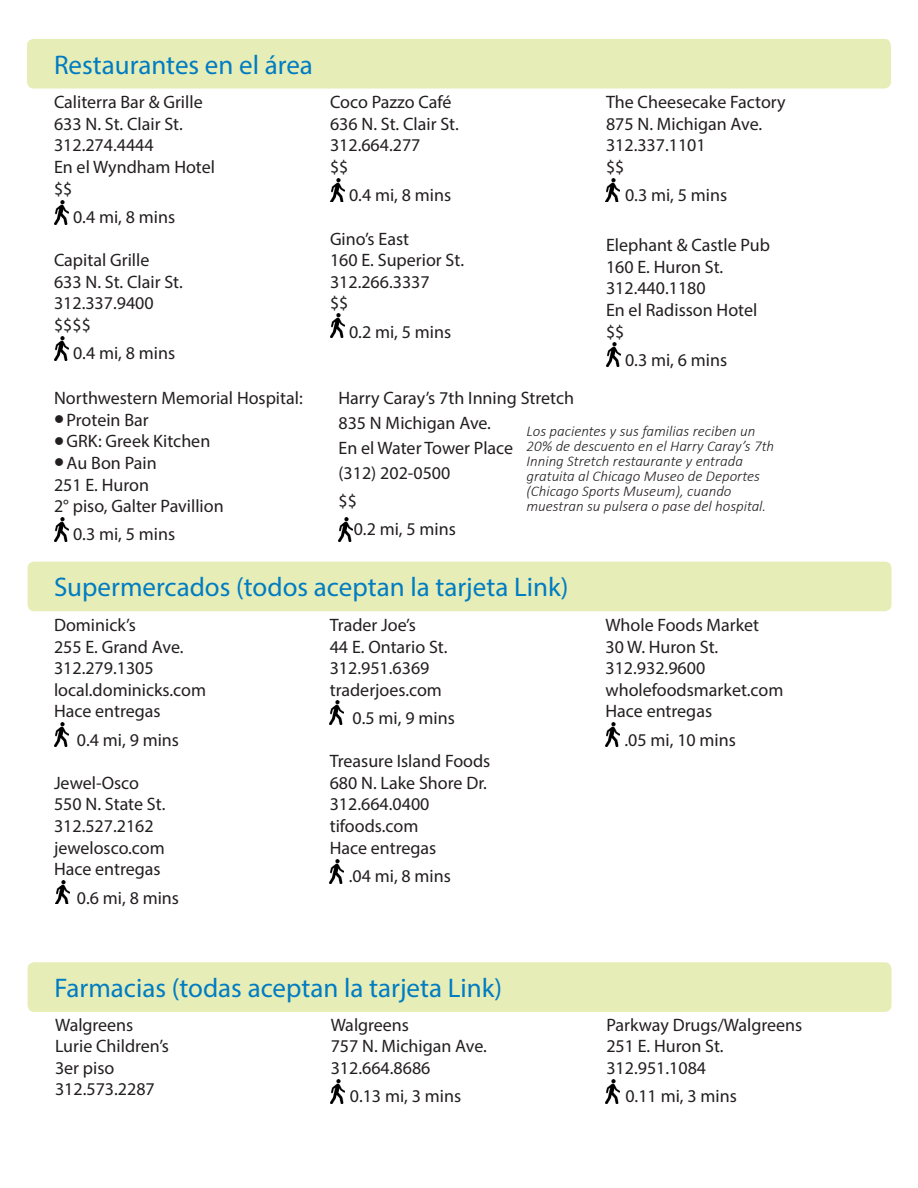
<style>
.page{position:relative;width:918px;height:1188px;background:#fff}
.page>*{position:absolute;margin:0;border:0;box-sizing:border-box;transform-origin:0 0}
.t1{font:27px "Myriad Pro";color:#007cc2}
.t2{font:18px "Myriad Pro";color:#231f20}
.t3{font:italic 300 15px/15px "Calibri";color:#231f20}
</style>
<div class="page">
<div style="left:27px;top:39px;width:864px;height:50px;background:#e7edb7;border-radius:7px"></div>
<div style="left:28px;top:562px;width:864px;height:49px;background:#e7edb7;border-radius:7px"></div>
<div style="left:28px;top:962px;width:864px;height:50px;background:#e7edb7;border-radius:7px"></div>
<img style="left:54px;top:200px;width:14px;height:24px">
<img style="left:54px;top:336px;width:14px;height:24px">
<img style="left:330px;top:178px;width:14px;height:24px">
<img style="left:330px;top:314px;width:14px;height:24px">
<img style="left:606px;top:178px;width:14px;height:24px">
<img style="left:606px;top:343px;width:14px;height:24px">
<img style="left:54px;top:518px;width:14px;height:24px">
<img style="left:54px;top:722px;width:14px;height:24px">
<img style="left:55px;top:880px;width:14px;height:24px">
<img style="left:330px;top:701px;width:14px;height:24px">
<img style="left:330px;top:860px;width:14px;height:23px">
<img style="left:605px;top:723px;width:15px;height:23px">
<img style="left:331px;top:1079px;width:14px;height:24px">
<img style="left:605px;top:1079px;width:15px;height:24px">
<img style="left:338px;top:518px;width:15px;height:24px">
<p class="t1" style="left:54px;top:48px;width:260px">Restaurantes en el área</p>
<p class="t2" style="left:54px;top:91px;width:150px">Caliterra Bar &amp; Grille</p>
<p class="t2" style="left:54px;top:113px;width:130px">633 N. St. Clair St.</p>
<p class="t2" style="left:54px;top:134px;width:101px">312.274.4444</p>
<p class="t2" style="left:54px;top:156px;width:163px">En el Wyndham Hotel</p>
<p class="t2" style="left:54px;top:177px;width:20px">$$</p>
<p class="t2" style="left:73px;top:206px;width:104px">0.4 mi, 8 mins</p>
<p class="t2" style="left:54px;top:249px;width:97px">Capital Grille</p>
<p class="t2" style="left:54px;top:271px;width:130px">633 N. St. Clair St.</p>
<p class="t2" style="left:54px;top:292px;width:101px">312.337.9400</p>
<p class="t2" style="left:54px;top:314px;width:38px">$$$$</p>
<p class="t2" style="left:73px;top:342px;width:104px">0.4 mi, 8 mins</p>
<p class="t2" style="left:54px;top:387px;width:250px">Northwestern Memorial Hospital:</p>
<p class="t2" style="left:54px;top:409px;width:96px">● Protein Bar</p>
<p class="t2" style="left:54px;top:430px;width:158px">● GRK: Greek Kitchen</p>
<p class="t2" style="left:54px;top:452px;width:104px">● Au Bon Pain</p>
<p class="t2" style="left:54px;top:473px;width:97px">251 E. Huron</p>
<p class="t2" style="left:54px;top:495px;width:171px">2° piso, Galter Pavillion</p>
<p class="t2" style="left:73px;top:523px;width:104px">0.3 mi, 5 mins</p>
<p class="t2" style="left:330px;top:91px;width:123px">Coco Pazzo Café</p>
<p class="t2" style="left:330px;top:113px;width:130px">636 N. St. Clair St.</p>
<p class="t2" style="left:330px;top:134px;width:92px">312.664.277</p>
<p class="t2" style="left:330px;top:156px;width:20px">$$</p>
<p class="t2" style="left:349px;top:184px;width:104px">0.4 mi, 8 mins</p>
<p class="t2" style="left:330px;top:227px;width:81px">Gino’s East</p>
<p class="t2" style="left:330px;top:249px;width:136px">160 E. Superior St.</p>
<p class="t2" style="left:330px;top:271px;width:101px">312.266.3337</p>
<p class="t2" style="left:330px;top:292px;width:20px">$$</p>
<p class="t2" style="left:349px;top:321px;width:104px">0.2 mi, 5 mins</p>
<p class="t2" style="left:606px;top:91px;width:181px">The Cheesecake Factory</p>
<p class="t2" style="left:606px;top:113px;width:158px">875 N. Michigan Ave.</p>
<p class="t2" style="left:606px;top:134px;width:101px">312.337.1101</p>
<p class="t2" style="left:606px;top:156px;width:20px">$$</p>
<p class="t2" style="left:625px;top:184px;width:104px">0.3 mi, 5 mins</p>
<p class="t2" style="left:606px;top:234px;width:166px">Elephant &amp; Castle Pub</p>
<p class="t2" style="left:606px;top:256px;width:119px">160 E. Huron St.</p>
<p class="t2" style="left:606px;top:277px;width:101px">312.440.1180</p>
<p class="t2" style="left:606px;top:299px;width:153px">En el Radisson Hotel</p>
<p class="t2" style="left:606px;top:321px;width:20px">$$</p>
<p class="t2" style="left:625px;top:349px;width:104px">0.3 mi, 6 mins</p>
<p class="t2" style="left:338px;top:387px;width:237px">Harry Caray’s 7th Inning Stretch</p>
<p class="t2" style="left:338px;top:412px;width:154px">835 N Michigan Ave.</p>
<p class="t2" style="left:338px;top:437px;width:176px">En el Water Tower Place</p>
<p class="t2" style="left:338px;top:462px;width:113px">(312) 202-0500</p>
<p class="t2" style="left:338px;top:490px;width:20px">$$</p>
<p class="t2" style="left:354px;top:518px;width:104px">0.2 mi, 5 mins</p>
<p class="t3" style="left:526px;top:423px;width:249px">Los pacientes y sus familias reciben un<br>20% de descuento en el Harry Caray’s 7th<br>Inning Stretch restaurante y entrada</p>
<p class="t3" style="left:526px;top:468px;width:241px">gratuita al Chicago Museo de Deportes (Chicago Sports Museum), cuando muestran su pulsera o pase del hospital.</p>
<p class="t1" style="left:54px;top:571px;width:516px">Supermercados (todos aceptan la tarjeta Link)</p>
<p class="t2" style="left:54px;top:614px;width:83px">Dominick’s</p>
<p class="t2" style="left:54px;top:635px;width:131px">255 E. Grand Ave.</p>
<p class="t2" style="left:54px;top:657px;width:101px">312.279.1305</p>
<p class="t2" style="left:54px;top:679px;width:154px">local.dominicks.com</p>
<p class="t2" style="left:54px;top:700px;width:108px">Hace entregas</p>
<p class="t2" style="left:77px;top:729px;width:104px">0.4 mi, 9 mins</p>
<p class="t2" style="left:54px;top:772px;width:87px">Jewel-Osco</p>
<p class="t2" style="left:54px;top:793px;width:113px">550 N. State St.</p>
<p class="t2" style="left:54px;top:815px;width:101px">312.527.2162</p>
<p class="t2" style="left:54px;top:837px;width:112px">jewelosco.com</p>
<p class="t2" style="left:54px;top:858px;width:108px">Hace entregas</p>
<p class="t2" style="left:77px;top:886px;width:104px">0.6 mi, 8 mins</p>
<p class="t2" style="left:330px;top:614px;width:88px">Trader Joe’s</p>
<p class="t2" style="left:330px;top:635px;width:119px">44 E. Ontario St.</p>
<p class="t2" style="left:330px;top:657px;width:101px">312.951.6369</p>
<p class="t2" style="left:330px;top:679px;width:114px">traderjoes.com</p>
<p class="t2" style="left:353px;top:707px;width:104px">0.5 mi, 9 mins</p>
<p class="t2" style="left:330px;top:750px;width:162px">Treasure Island Foods</p>
<p class="t2" style="left:330px;top:772px;width:159px">680 N. Lake Shore Dr.</p>
<p class="t2" style="left:330px;top:793px;width:101px">312.664.0400</p>
<p class="t2" style="left:330px;top:815px;width:90px">tifoods.com</p>
<p class="t2" style="left:330px;top:837px;width:108px">Hace entregas</p>
<p class="t2" style="left:349px;top:865px;width:104px">.04 mi, 8 mins</p>
<p class="t1" style="left:55px;top:971px;width:449px">Farmacias (todas aceptan la tarjeta Link)</p>
<p class="t2" style="left:55px;top:1013px;width:80px">Walgreens</p>
<p class="t2" style="left:55px;top:1035px;width:115px">Lurie Children’s</p>
<p class="t2" style="left:55px;top:1057px;width:61px">3er piso</p>
<p class="t2" style="left:55px;top:1078px;width:101px">312.573.2287</p>
<p class="t2" style="left:331px;top:1013px;width:80px">Walgreens</p>
<p class="t2" style="left:331px;top:1035px;width:158px">757 N. Michigan Ave.</p>
<p class="t2" style="left:331px;top:1057px;width:101px">312.664.8686</p>
<p class="t2" style="left:350px;top:1085px;width:113px">0.13 mi, 3 mins</p>
<p class="t2" style="left:605px;top:614px;width:155px">Whole Foods Market</p>
<p class="t2" style="left:605px;top:635px;width:114px">30 W. Huron St.</p>
<p class="t2" style="left:605px;top:657px;width:101px">312.932.9600</p>
<p class="t2" style="left:605px;top:679px;width:180px">wholefoodsmarket.com</p>
<p class="t2" style="left:605px;top:700px;width:108px">Hace entregas</p>
<p class="t2" style="left:625px;top:729px;width:113px">.05 mi, 10 mins</p>
<p class="t2" style="left:606px;top:1013px;width:197px">Parkway Drugs/Walgreens</p>
<p class="t2" style="left:606px;top:1035px;width:119px">251 E. Huron St.</p>
<p class="t2" style="left:606px;top:1057px;width:101px">312.951.1084</p>
<p class="t2" style="left:625px;top:1085px;width:113px">0.11 mi, 3 mins</p>
</div>
